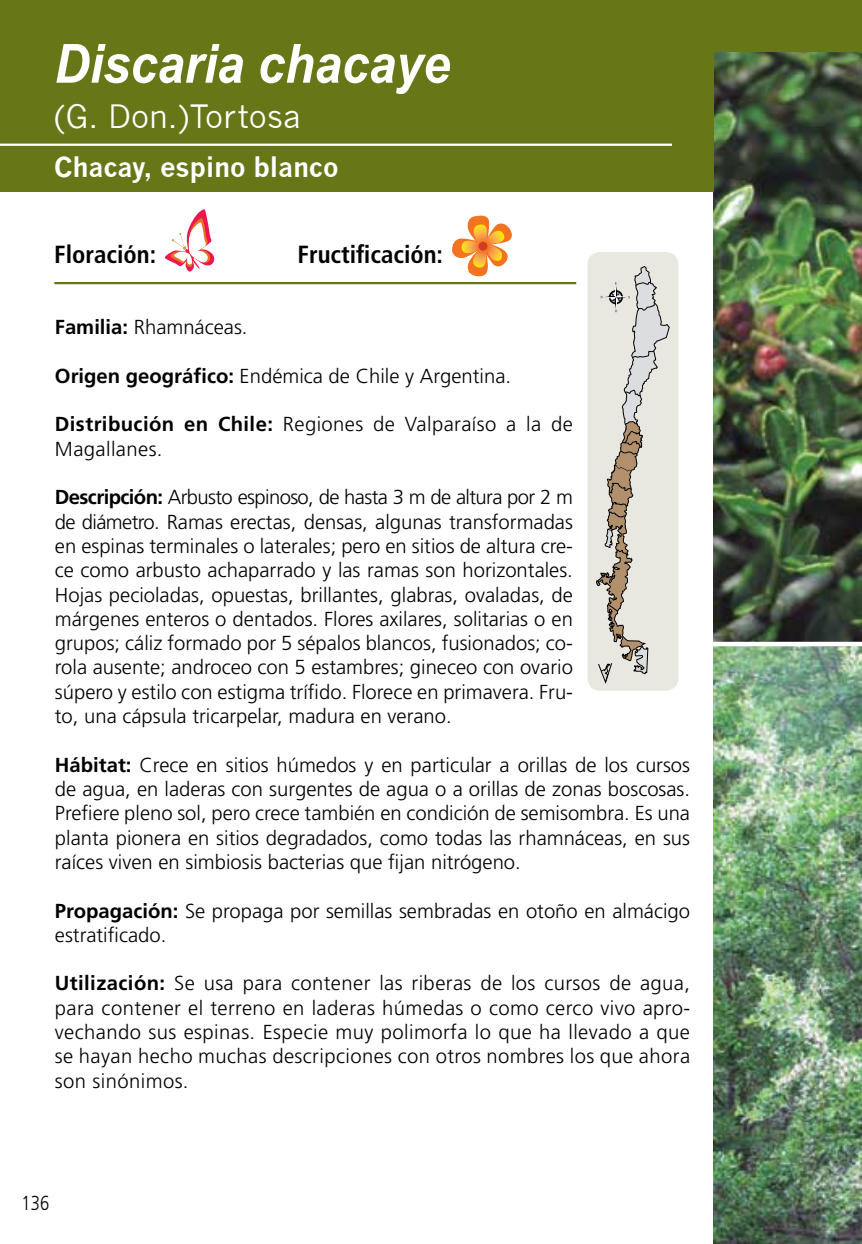
<style>
.page{position:relative;width:862px;height:1244px;background:#fff}
.page>*{position:absolute;margin:0;border:0;box-sizing:border-box;transform-origin:0 0}
.t1{font:italic 700 54px "Arial Narrow";color:#fff;scale:1.1 1}
.t2{font:31.5px "News Gothic";color:#fff}
.t3{font:700 27px "News Gothic";letter-spacing:-.01em;color:#fff}
.t4{font:700 condensed 24.75px "Frutiger LT Std";color:#000}
.t5{font:300 20.25px/24.3px "Frutiger LT Std";color:#000;text-align:justify}
.t6{font:300 20.25px/24.3px "Frutiger LT Std";letter-spacing:.02em;color:#000}
.t7{font:300 20.25px "Frutiger LT Std";color:#000;scale:.81 1}
.s1{font-weight:700}
</style>
<div class="page">
<img style="left:713px;top:51px;width:148px;height:591px">
<img style="left:713px;top:646px;width:148px;height:598px">
<div style="left:0;top:0;width:713px;height:192px;background:#677718"></div>
<div style="left:698px;top:0;width:163px;height:51px;background:#677718"></div>
<div style="left:587px;top:252px;width:91px;height:439px;background:#e8e8e1;border-radius:13px"></div>
<svg style="left:596px;top:266px;width:73px;height:418px"></svg>
<hr style="left:0;top:144px;width:671px;height:2px;background:#fff">
<svg style="left:164px;top:209px;width:51px;height:63px"></svg>
<svg style="left:452px;top:215px;width:60px;height:62px"></svg>
<div style="left:478px;top:242px;width:9px;height:9px;background:#cd3e22;border-radius:50%"></div>
<hr style="left:54px;top:282px;width:522px;height:2px;background:#677718">
<h1 class="t1" style="left:54px;top:23px;width:361px">Discaria chacaye</h1>
<h2 class="t2" style="left:54px;top:98px;width:248px">(G. Don.)Tortosa</h2>
<h3 class="t3" style="left:54px;top:151px;width:285px">Chacay, espino blanco</h3>
<p class="t4" style="left:54px;top:240px;width:103px">Floración:</p>
<p class="t4" style="left:297px;top:240px;width:147px">Fructificación:</p>
<p class="t5" style="left:55px;top:315px;width:194px"><span class="s1">Familia:</span> Rhamnáceas.</p>
<p class="t5" style="left:55px;top:364px;width:457px"><span class="s1">Origen geográfico:</span> Endémica de Chile y Argentina.</p>
<p class="t6" style="left:55px;top:412px;width:519px"><span class="s1">Distribución en Chile:</span> Regiones de Valparaíso a la de<br>Magallanes.</p>
<p class="t5" style="left:55px;top:485px;width:519px"><span class="s1">Descripción:</span> Arbusto espinoso, de hasta 3 m de altura por 2 m de diámetro. Ramas erectas, densas, algunas transformadas en espinas terminales o laterales; pero en sitios de altura cre&shy;ce como arbusto achaparrado y las ramas son horizontales.<br>Hojas pecioladas, opuestas, brillantes, glabras, ovaladas, de márgenes enteros o dentados. Flores axilares, solitarias o en grupos; cáliz formado por 5 sépalos blancos, fusionados; co&shy;rola ausente; androceo con 5 estambres; gineceo con ovario súpero y estilo con estigma trífido. Florece en primavera. Fru&shy;to, una cápsula tricarpelar, madura en verano.</p>
<p class="t5" style="left:55px;top:753px;width:636px"><span class="s1">Hábitat:</span> Crece en sitios húmedos y en particular a orillas de los cursos de agua, en laderas con surgentes de agua o a orillas de zonas boscosas.<br>Prefiere pleno sol, pero crece también en condición de semisombra. Es una planta pionera en sitios degradados, como todas las rhamnáceas, en sus raíces viven en simbiosis bacterias que fijan nitrógeno.</p>
<p class="t5" style="left:55px;top:898px;width:636px"><span class="s1">Propagación:</span> Se propaga por semillas sembradas en otoño en almácigo estratificado.</p>
<p class="t5" style="left:55px;top:971px;width:636px"><span class="s1">Utilización:</span> Se usa para contener las riberas de los cursos de agua, para contener el terreno en laderas húmedas o como cerco vivo apro&shy;vechando sus espinas. Especie muy polimorfa lo que ha llevado a que se hayan hecho muchas descripciones con otros nombres los que ahora son sinónimos.</p>
<p class="t7" style="left:22px;top:1191px;width:35px">136</p>
</div>
